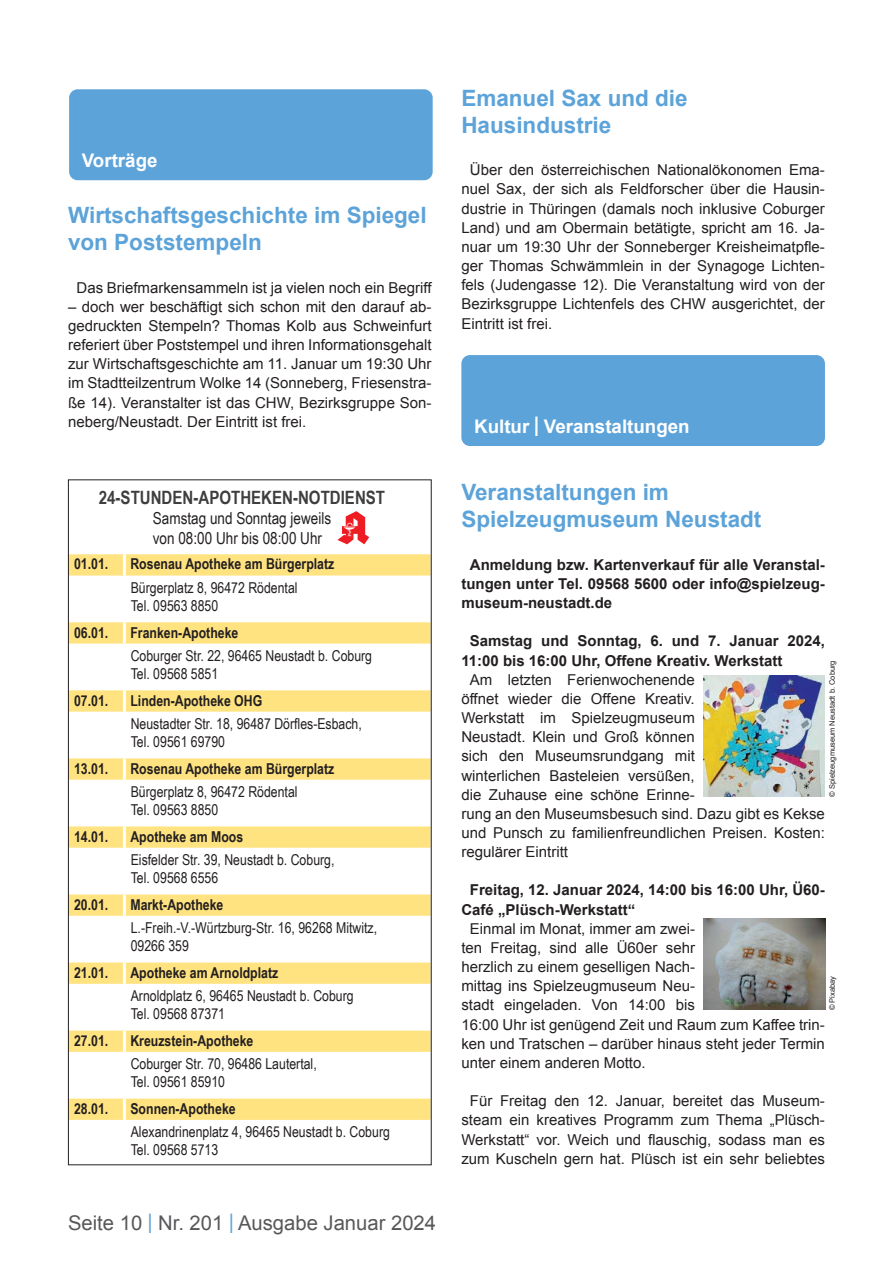
<style>
.page{position:relative;width:893px;height:1263px;background:#fff}
.page>*{position:absolute;margin:0;border:0;box-sizing:border-box;transform-origin:0 0}
.t1{font:700 22.5px/27px "Arial";color:#5ca3d9}
.t2{font:20.25px "Arial";color:#57585a}
.t3{font:700 18.75px "Arial";color:#fff}
.t4{font:700 18.3px "Arial Narrow";color:#3e3e3f}
.t5{font:16.5px/19.8px "Arial Narrow";color:#231f20}
.t6{font:15px/19.2px "Arial";color:#231f20;text-align:justify}
.t7{font:15px/18px "Arial Narrow";color:#231f20}
.t8{font:700 15px/19.2px "Arial";color:#231f20}
.t9{font:700 15px "Arial Narrow";color:#231f20}
.t10{font:7.5px "Arial";color:#231f20}
.s1{font-size:27px;color:#5ca3d9}
.s2{font-size:27px}
</style>
<div class="page">
<img style="left:703px;top:675px;width:122px;height:122px">
<img style="left:703px;top:918px;width:122px;height:91px">
<svg style="left:70px;top:554px;width:360px;height:566px"></svg>
<hr style="left:123px;top:554px;width:3px;height:21px;background:#fff">
<hr style="left:123px;top:622px;width:3px;height:22px;background:#fff">
<hr style="left:123px;top:690px;width:3px;height:22px;background:#fff">
<hr style="left:123px;top:758px;width:3px;height:22px;background:#fff">
<hr style="left:123px;top:826px;width:3px;height:22px;background:#fff">
<hr style="left:123px;top:894px;width:3px;height:22px;background:#fff">
<hr style="left:123px;top:962px;width:3px;height:22px;background:#fff">
<hr style="left:123px;top:1030px;width:3px;height:22px;background:#fff">
<hr style="left:123px;top:1098px;width:3px;height:22px;background:#fff">
<svg style="left:337px;top:511px;width:32px;height:33px"></svg>
<div style="left:69px;top:89px;width:364px;height:91px;background:#5ca3d9;border-radius:9px"></div>
<div style="left:461px;top:355px;width:364px;height:91px;background:#5ca3d9;border-radius:9px"></div>
<p class="t3" style="left:82px;top:149px;width:77px">Vorträge</p>
<h1 class="t1" style="left:68px;top:202px;width:360px">Wirtschaftsgeschichte im Spiegel von Poststempeln</h1>
<p class="t6" style="left:77px;top:278px;width:357px">Das Briefmarkensammeln ist ja vielen noch ein Begriff</p>
<p class="t6" style="left:68px;top:297px;width:365px">– doch wer beschäftigt sich schon mit den darauf ab&shy;gedruckten Stempeln? Thomas Kolb aus Schweinfurt referiert über Poststempel und ihren Informationsgehalt zur Wirtschaftsgeschichte am 11. Januar um 19:30 Uhr im Stadtteilzentrum Wolke 14 (Sonneberg, Friesenstra&shy;ße 14). Veranstalter ist das CHW, Bezirksgruppe Son&shy;neberg/Neustadt. Der Eintritt ist frei.</p>
<p class="t4" style="left:99px;top:484px;width:288px">24-STUNDEN-APOTHEKEN-NOTDIENST</p>
<p class="t5" style="left:153px;top:508px;width:180px">Samstag und Sonntag jeweils von 08:00 Uhr bis 08:00 Uhr</p>
<p class="t9" style="left:74px;top:553px;width:36px">01.01.</p>
<p class="t9" style="left:130px;top:553px;width:205px">Rosenau Apotheke am Bürgerplatz</p>
<p class="t7" style="left:131px;top:578px;width:168px">Bürgerplatz 8, 96472 Rödental<br>Tel. 09563 8850</p>
<p class="t9" style="left:74px;top:621px;width:36px">06.01.</p>
<p class="t9" style="left:130px;top:621px;width:109px">Franken-Apotheke</p>
<p class="t7" style="left:131px;top:646px;width:243px">Coburger Str. 22, 96465 Neustadt b. Coburg<br>Tel. 09568 5851</p>
<p class="t9" style="left:74px;top:689px;width:36px">07.01.</p>
<p class="t9" style="left:130px;top:689px;width:133px">Linden-Apotheke OHG</p>
<p class="t7" style="left:131px;top:714px;width:233px">Neustadter Str. 18, 96487 Dörfles-Esbach,<br>Tel. 09561 69790</p>
<p class="t9" style="left:74px;top:757px;width:36px">13.01.</p>
<p class="t9" style="left:130px;top:757px;width:205px">Rosenau Apotheke am Bürgerplatz</p>
<p class="t7" style="left:131px;top:782px;width:168px">Bürgerplatz 8, 96472 Rödental<br>Tel. 09563 8850</p>
<p class="t9" style="left:74px;top:825px;width:36px">14.01.</p>
<p class="t9" style="left:130px;top:825px;width:114px">Apotheke am Moos</p>
<p class="t7" style="left:131px;top:850px;width:205px">Eisfelder Str. 39, Neustadt b. Coburg,<br>Tel. 09568 6556</p>
<p class="t9" style="left:74px;top:893px;width:36px">20.01.</p>
<p class="t9" style="left:130px;top:893px;width:94px">Markt-Apotheke</p>
<p class="t7" style="left:131px;top:918px;width:248px">L.-Freih.-V.-Würtzburg-Str. 16, 96268 Mitwitz,<br>09266 359</p>
<p class="t9" style="left:74px;top:961px;width:36px">21.01.</p>
<p class="t9" style="left:130px;top:961px;width:149px">Apotheke am Arnoldplatz</p>
<p class="t7" style="left:131px;top:986px;width:224px">Arnoldplatz 6, 96465 Neustadt b. Coburg<br>Tel. 09568 87371</p>
<p class="t9" style="left:74px;top:1029px;width:36px">27.01.</p>
<p class="t9" style="left:130px;top:1029px;width:125px">Kreuzstein-Apotheke</p>
<p class="t7" style="left:131px;top:1054px;width:187px">Coburger Str. 70, 96486 Lautertal,<br>Tel. 09561 85910</p>
<p class="t9" style="left:74px;top:1097px;width:36px">28.01.</p>
<p class="t9" style="left:130px;top:1097px;width:107px">Sonnen-Apotheke</p>
<p class="t7" style="left:131px;top:1122px;width:261px">Alexandrinenplatz 4, 96465 Neustadt b. Coburg<br>Tel. 09568 5713</p>
<h2 class="t2" style="left:68px;top:1209px;width:370px">Seite 10 <span class="s1">I</span> Nr. 201 <span class="s1">I</span> Ausgabe Januar 2024</h2>
<h1 class="t1" style="left:461px;top:85px;width:228px">Emanuel Sax und die<br>Hausindustrie</h1>
<p class="t6" style="left:461px;top:161px;width:365px;text-indent:9px">Über den österreichischen Nationalökonomen Ema&shy;nuel Sax, der sich als Feldforscher über die Hausin&shy;dustrie in Thüringen (damals noch inklusive Coburger Land) und am Obermain betätigte, spricht am 16. Ja&shy;nuar um 19:30 Uhr der Sonneberger Kreisheimatpfle&shy;ger Thomas Schwämmlein in der Synagoge Lichten&shy;fels (Judengasse 12). Die Veranstaltung wird von der Bezirksgruppe Lichtenfels des CHW ausgerichtet, der Eintritt ist frei.</p>
<p class="t3" style="left:474px;top:414px;width:217px">Kultur <span class="s2">I</span> Veranstaltungen</p>
<h1 class="t1" style="left:461px;top:480px;width:302px">Veranstaltungen im<br>Spielzeugmuseum Neustadt</h1>
<p class="t8" style="left:461px;top:555px;width:365px;text-align:justify;text-indent:9px">Anmeldung bzw. Kartenverkauf für alle Veranstal&shy;tungen unter Tel. 09568 5600 oder info@spielzeug&shy;museum-neustadt.de</p>
<p class="t8" style="left:461px;top:632px;width:365px;text-indent:9px">Samstag und Sonntag, 6. und 7. Januar 2024,<br>11:00 bis 16:00 Uhr, Offene Kreativ. Werkstatt</p>
<p class="t6" style="left:461px;top:670px;width:365px;text-align:left;text-indent:9px">Am letzten Ferienwochenende<br>öffnet wieder die Offene Kreativ.<br>Werkstatt im Spielzeugmuseum<br>Neustadt. Klein und Groß können<br>sich den Museumsrundgang mit<br>winterlichen Basteleien versüßen,<br>die Zuhause eine schöne Erinne-<br>rung an den Museumsbesuch sind. Dazu gibt es Kekse und Punsch zu familienfreundlichen Preisen. Kosten: regulärer Eintritt</p>
<p class="t8" style="left:461px;top:881px;width:365px;text-indent:9px">Freitag, 12. Januar 2024, 14:00 bis 16:00 Uhr, Ü60-<br>Café „Plüsch-Werkstatt“</p>
<p class="t6" style="left:461px;top:919px;width:365px;text-align:left;text-indent:9px">Einmal im Monat, immer am zwei-<br>ten Freitag, sind alle Ü60er sehr<br>herzlich zu einem geselligen Nach-<br>mittag ins Spielzeugmuseum Neu-<br>stadt eingeladen. Von 14:00 bis<br>16:00 Uhr ist genügend Zeit und Raum zum Kaffee trin&shy;ken und Tratschen – darüber hinaus steht jeder Termin unter einem anderen Motto.</p>
<p class="t6" style="left:461px;top:1091px;width:365px;text-align:center">Für Freitag den 12. Januar, bereitet das Museum&shy;steam ein kreatives Programm zum Thema „Plüsch-Werkstatt“ vor. Weich und flauschig, sodass man es zum Kuscheln gern hat. Plüsch ist ein sehr beliebtes</p>
<p class="t10" style="left:827px;top:797px;width:138px;rotate:-90deg">© Spielzeugmuseum Neustadt b. Coburg</p>
<p class="t10" style="left:827px;top:1010px;width:36px;rotate:-90deg">© Pixabay</p>
</div>
